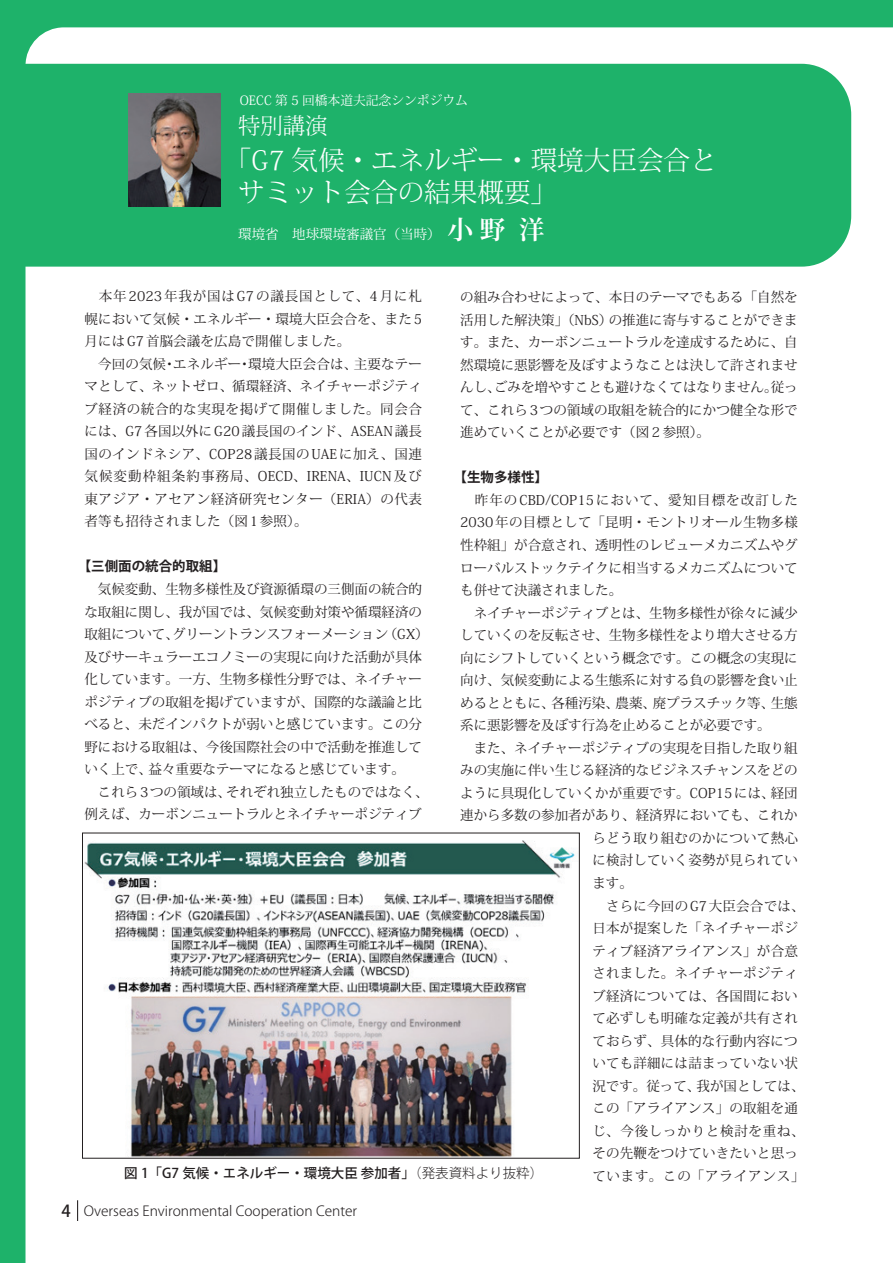
<style>
.page{position:relative;width:893px;height:1263px;background:#1eb26a}
.page>*{position:absolute;margin:0;border:0;box-sizing:border-box;transform-origin:0 0}
.t1{font:300 26.55px/32px "Koz Min Pr 6 N";color:#fff}
.t2{font:300 22.35px "Koz Min Pr 6 N";color:#fff}
.t3{font:300 13.8px "Koz Go Pr 6 N";color:#231f20}
.t4{font:13.5px/22.5px "Koz Min Pr 6 N";color:#231f20}
.t5{font:500 13.5px "Koz Go Pr 6 N";color:#231f20}
.t6{font:13.5px "Koz Min Pr 6 N";letter-spacing:.075em;color:#231f20}
.t7{font:13.5px "Koz Min Pr 6 N";letter-spacing:.02em;color:#231f20}
.t8{font:13.5px "Koz Min Pr 6 N";color:#fff}
.t9{font:700 13.5px "Koz Go Pr 6 N";color:#231f20}
.t10{font:13.5px "Koz Min Pr 6 N";letter-spacing:.055em;color:#231f20}
.t11{font:13.5px "Koz Min Pr 6 N";letter-spacing:.06em;color:#231f20}
.t12{font:12.75px "Koz Min Pr 6 N";color:#fff}
.s1{font-weight:700;font-size:25.5px}
.s2{font-weight:300}
.s3{font-weight:500;font-size:16.5px}
</style>
<div class="page">
<div style="left:26px;top:27px;width:867px;height:1236px;background:#fff"></div>
<svg style="left:25px;top:64px;width:826px;height:203px"></svg>
<svg style="left:77px;top:1200px;width:1px;height:21px"></svg>
<img style="left:128px;top:94px;width:93px;height:113px">
<img style="left:84px;top:835px;width:494px;height:321px">
<div style="left:82px;top:833px;width:498px;height:325px;border:1px solid #231f20"></div>
<p class="t12" style="left:240px;top:93px;width:230px">OECC 第 5 回橋本道夫記念シンポジウム</p>
<h2 class="t2" style="left:238px;top:114px;width:91px">特別講演</h2>
<h1 class="t1" style="left:238px;top:145px;width:480px;text-indent:-13px">「G7 気候・エネルギー・環境大臣会合とサミット会合の結果概要」</h1>
<p class="t8" style="left:238px;top:227px;width:308px">環境省　地球環境審議官（当時）　<span class="s1">小 野 洋</span></p>
<p class="t4" style="left:84px;top:285px;width:339px">　本年2023年我が国はG7の議長国として、4月に札幌において気候・エネルギー・環境大臣会合を、また5月にはG7首脳会議を広島で開催しました。<br>　今回の気候・エネルギー・環境大臣会合は、主要なテーマとして、ネットゼロ、循環経済、ネイチャーポジティブ経済の統合的な実現を掲げて開催しました。同会合には、G7各国以外にG20議長国のインド、ASEAN議長国のインドネシア、COP28 議長国の UAE に加え、国連気候変動枠組条約事務局、OECD、IRENA、IUCN 及び東アジア・アセアン経済研究センター（ERIA）の代表者等も招待されました（図1参照）。</p>
<p class="t9" style="left:78px;top:559px;width:150px">【三側面の統合的取組】</p>
<p class="t4" style="left:84px;top:578px;width:346px">　気候変動、生物多様性及び資源循環の三側面の統合的な取組に関し、我が国では、気候変動対策や循環経済の取組について、グリーントランスフォーメーション（GX）及びサーキュラーエコノミーの実現に向けた活動が具体化しています。一方、生物多様性分野では、ネイチャーポジティブの取組を掲げていますが、国際的な議論と比べると、未だインパクトが弱いと感じています。この分野における取組は、今後国際社会の中で活動を推進していく上で、益々重要なテーマになると感じています。<br>　これら3つの領域は、それぞれ独立したものではなく、例えば、カーボンニュートラルとネイチャーポジティブ</p>
<p class="t4" style="left:460px;top:286px;width:339px;text-align:justify">の組み合わせによって、本日のテーマでもある「自然を活用した解決策」（NbS）の推進に寄与することができます。また、カーボンニュートラルを達成するために、自然環境に悪影響を及ぼすようなことは決して許されませんし、ごみを増やすことも避けなくてはなりません。従って、これら3つの領域の取組を統合的にかつ健全な形で進めていくことが必要です（図２参照）。</p>
<p class="t9" style="left:453px;top:470px;width:96px">【生物多様性】</p>
<p class="t6" style="left:460px;top:492px;width:339px">　昨年のCBD/COP15において、愛知目標を改訂した</p>
<p class="t7" style="left:460px;top:515px;width:339px">2030年の目標として「昆明・モントリオール生物多様</p>
<p class="t4" style="left:460px;top:534px;width:339px">性枠組」が合意され、透明性のレビューメカニズムやグ</p>
<p class="t4" style="left:460px;top:557px;width:339px">ローバルストックテイクに相当するメカニズムについて</p>
<p class="t4" style="left:460px;top:579px;width:163px">も併せて決議されました。</p>
<p class="t4" style="left:460px;top:602px;width:339px">　ネイチャーポジティブとは、生物多様性が徐々に減少</p>
<p class="t4" style="left:460px;top:624px;width:339px">していくのを反転させ、生物多様性をより増大させる方</p>
<p class="t4" style="left:460px;top:647px;width:339px">向にシフトしていくという概念です。この概念の実現に</p>
<p class="t4" style="left:460px;top:669px;width:339px">向け、気候変動による生態系に対する負の影響を食い止</p>
<p class="t4" style="left:460px;top:692px;width:339px">めるとともに、各種汚染、農薬、廃プラスチック等、生態</p>
<p class="t4" style="left:460px;top:714px;width:312px">系に悪影響を及ぼす行為を止めることが必要です。</p>
<p class="t4" style="left:460px;top:737px;width:339px">　また、ネイチャーポジティブの実現を目指した取り組</p>
<p class="t4" style="left:460px;top:759px;width:339px">みの実施に伴い生じる経済的なビジネスチャンスをどの</p>
<p class="t4" style="left:460px;top:782px;width:339px">ように具現化していくかが重要です。COP15には、経団</p>
<p class="t4" style="left:460px;top:804px;width:339px">連から多数の参加者があり、経済界においても、これか</p>
<p class="t4" style="left:592px;top:827px;width:207px">らどう取り組むのかについて熱心</p>
<p class="t4" style="left:592px;top:849px;width:207px">に検討していく姿勢が見られてい</p>
<p class="t4" style="left:592px;top:872px;width:42px">ます。</p>
<p class="t4" style="left:592px;top:894px;width:214px">　さらに今回のG7大臣会合では、</p>
<p class="t4" style="left:592px;top:917px;width:207px">日本が提案した「ネイチャーポジ</p>
<p class="t4" style="left:592px;top:940px;width:207px">ティブ経済アライアンス」が合意</p>
<p class="t4" style="left:592px;top:962px;width:207px">されました。ネイチャーポジティ</p>
<p class="t4" style="left:592px;top:985px;width:207px">ブ経済については、各国間におい</p>
<p class="t4" style="left:592px;top:1007px;width:207px">て必ずしも明確な定義が共有され</p>
<p class="t4" style="left:592px;top:1030px;width:207px">ておらず、具体的な行動内容につ</p>
<p class="t4" style="left:592px;top:1052px;width:207px">いても詳細には詰まっていない状</p>
<p class="t4" style="left:592px;top:1075px;width:214px">況です。従って、我が国としては、</p>
<p class="t4" style="left:592px;top:1097px;width:207px">この「アライアンス」の取組を通</p>
<p class="t10" style="left:592px;top:1123px;width:214px">じ、今後しっかりと検討を重ね、</p>
<p class="t4" style="left:592px;top:1142px;width:207px">その先鞭をつけていきたいと思っ</p>
<p class="t5" style="left:124px;top:1165px;width:420px">図 1「G7 気候・エネルギー・環境大臣 参加者」<span class="s2">（発表資料より抜粋）</span></p>
<p class="t11" style="left:592px;top:1168px;width:214px">ています。この「アライアンス」</p>
<p class="t3" style="left:61px;top:1203px;width:297px"><span class="s3">4</span> Overseas Environmental Cooperation Center</p>
</div>
